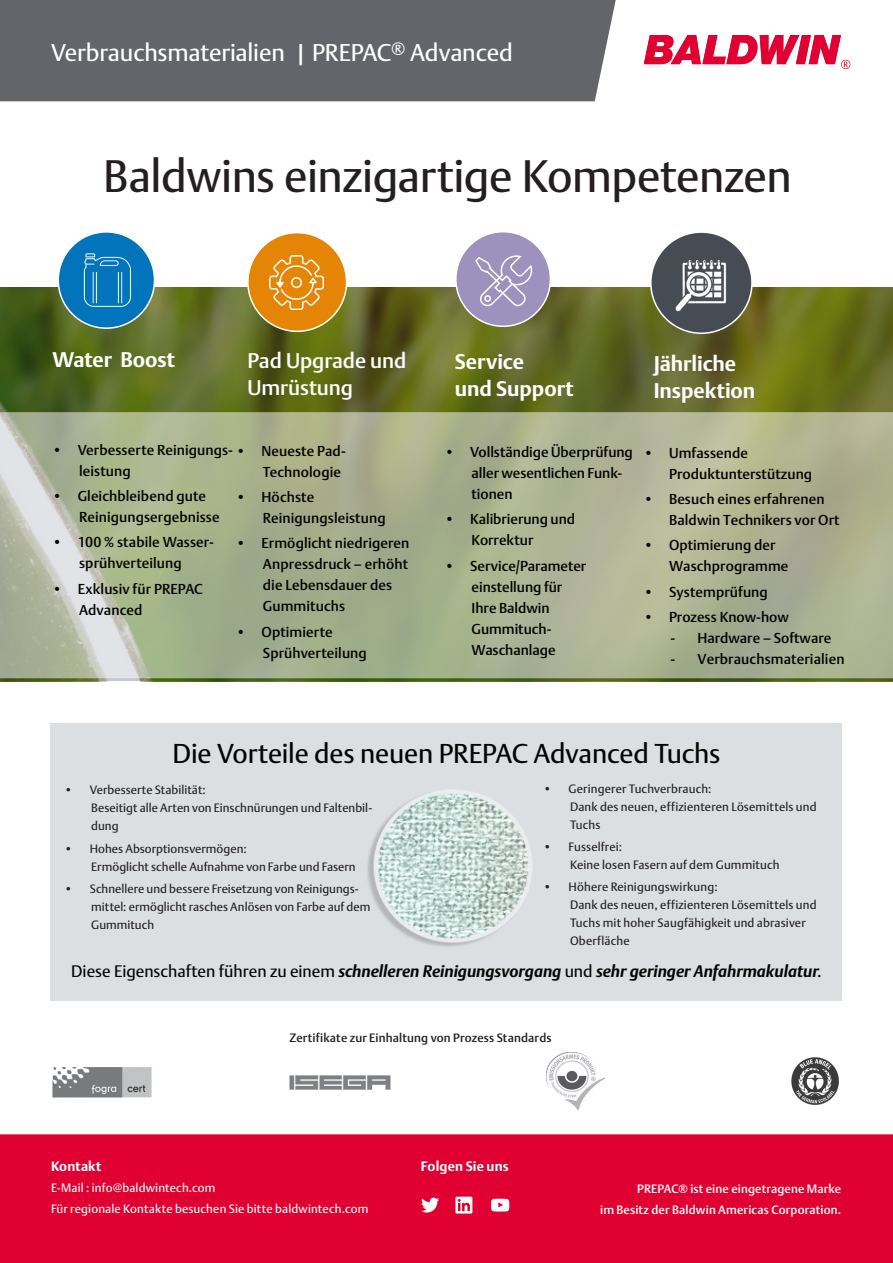
<style>
.page{position:relative;width:893px;height:1263px;background:#fff}
.page>*{position:absolute;margin:0;border:0;box-sizing:border-box;transform-origin:0 0}
.Heading_1{font:45px "DTL Argo T";letter-spacing:-.01em;color:#231f20}
.Heading_4{font:27px "DTL Argo T";letter-spacing:-.01em;color:#040503}
.Header__Publication{font:24px "DTL Argo T";letter-spacing:-.005em;color:#fff}
.Footer__Copy{font:700 21px/27px "DTL Argo T";letter-spacing:-.005em;color:#fff}
.Footer__Copy-2{font:500 21px/27px "DTL Argo T";letter-spacing:-.005em;color:#fff}
.Heading_4-2{font:italic 700 16.5px "DTL Argo T";color:#040503}
.t1{font:500 14.25px/21px "DTL Argo T";letter-spacing:.005em;color:#040503}
.Footer_Headings{font:700 13.5px "DTL Argo T";letter-spacing:.01em;color:#fff}
.t2{font:12px/18px "DTL Argo T";letter-spacing:.005em;color:#231f20}
.Footer__Copy-3{font:12px "DTL Argo T";letter-spacing:.01em;color:#fff}
.Footer__Copy-4{font:500 12px "DTL Argo T";letter-spacing:.015em;color:#fff}
.Footer__Copy-5{font:500 12px "DTL Argo T";letter-spacing:.01em;color:#231f20}
.s1{font-weight:400;font-style:normal}
</style>
<div class="page">
<svg style="left:644px;top:35px;width:206px;height:34px"></svg>
<div style="left:0;top:1134px;width:893px;height:129px;background:#e00031"></div>
<div style="left:0;top:0;width:616px;height:101px;background:#63656a"></div>
<svg style="left:421px;top:1198px;width:18px;height:14px"></svg>
<svg style="left:455px;top:1197px;width:19px;height:16px"></svg>
<svg style="left:491px;top:1199px;width:18px;height:12px"></svg>
<svg style="left:0;top:287px;width:893px;height:393px;background:#606923"></svg>
<svg style="left:0;top:412px;width:893px;height:266px;background:#acb393"></svg>
<div style="left:456px;top:232px;width:94px;height:94px;background:#9d92be;border-radius:50%"></div>
<div style="left:455px;top:231px;width:96px;height:96px;border:2px solid #fff;border-radius:50%"></div>
<div style="left:248px;top:233px;width:99px;height:98px;background:#e48505;border-radius:50%"></div>
<div style="left:247px;top:232px;width:100px;height:100px;border:2px solid #fff;border-radius:50%"></div>
<div style="left:651px;top:232px;width:101px;height:101px;background:#464b54;border-radius:50%"></div>
<div style="left:650px;top:231px;width:103px;height:103px;border:2px solid #fff;border-radius:50%"></div>
<svg style="left:475px;top:255px;width:58px;height:52px"></svg>
<img style="left:270px;top:256px;width:54px;height:54px">
<img style="left:675px;top:260px;width:52px;height:52px">
<div style="left:58px;top:232px;width:97px;height:96px;background:#0174bc;border-radius:50%"></div>
<div style="left:58px;top:231px;width:97px;height:98px;border:2px solid #fff;border-radius:50%"></div>
<img style="left:79px;top:236px;width:70px;height:87px">
<div style="left:51px;top:723px;width:791px;height:277px;background:#dbdfe2"></div>
<img style="left:367px;top:790px;width:165px;height:156px">
<img style="left:547px;top:1052px;width:57px;height:58px">
<img style="left:791px;top:1057px;width:48px;height:48px">
<img style="left:289px;top:1075px;width:102px;height:15px">
<img style="left:52px;top:1067px;width:100px;height:31px">
<p class="Header__Publication" style="left:51px;top:38px;width:463px">Verbrauchsmaterialien | PREPAC<sup>®</sup> Advanced</p>
<p class="Heading_1" style="left:103px;top:149px;width:690px">Baldwins einzigartige Kompetenzen</p>
<p class="Footer__Copy" style="left:52px;top:346px;width:124px">Water Boost</p>
<p class="Footer__Copy-2" style="left:247px;top:347px;width:160px">Pad Upgrade und<br>Umrüstung</p>
<p class="Footer__Copy" style="left:455px;top:348px;width:71px">Service</p>
<p class="Footer__Copy" style="left:455px;top:375px;width:120px">und Support</p>
<p class="Footer__Copy" style="left:654px;top:350px;width:103px">Jährliche<br>Inspektion</p>
<p class="t1" style="left:263px;top:439px;width:84px;line-height:21.9px;text-indent:-211px">• Verbesserte Reinigungs- • Neueste Pad-<br>Technologie</p>
<p class="t1" style="left:263px;top:486px;width:124px;text-indent:-27px">• Höchste<br>Reinigungsleistung</p>
<p class="t1" style="left:263px;top:533px;width:148px;text-indent:-27px">• Ermöglicht niedrigeren<br>Anpressdruck – erhöht die Lebensdauer des<br>Gummituchs</p>
<p class="t1" style="left:263px;top:621px;width:105px;text-indent:-27px">• Optimierte<br>Sprühverteilung</p>
<p class="t1" style="left:79px;top:460px;width:53px">leistung</p>
<p class="t1" style="left:79px;top:485px;width:142px;text-indent:-27px">• Gleichbleibend gute<br>Reinigungsergebnisse</p>
<p class="t1" style="left:52px;top:532px;width:163px;text-align:center">• 100 % stabile Wasser&shy;sprühverteilung</p>
<p class="t1" style="left:79px;top:578px;width:125px;text-indent:-27px">• Exklusiv für PREPAC<br>Advanced</p>
<p class="t1" style="left:472px;top:441px;width:163px;text-indent:-27px">• Vollständige Überprüfung aller wesentlichen Funk&shy;tionen</p>
<p class="t1" style="left:472px;top:509px;width:105px;text-indent:-27px">• Kalibrierung und<br>Korrektur</p>
<p class="t1" style="left:472px;top:555px;width:116px;text-indent:-27px">• Service/Parameter einstellung für<br>Ihre Baldwin<br>Gummituch-<br>Waschanlage</p>
<p class="t1" style="left:669px;top:442px;width:145px;text-indent:-26px">• Umfassende<br>Produktunterstützung</p>
<p class="t1" style="left:669px;top:488px;width:172px;text-indent:-26px">• Besuch eines erfahrenen<br>Baldwin Technikers vor Ort</p>
<p class="t1" style="left:669px;top:535px;width:121px;text-indent:-26px">• Optimierung der<br>Waschprogramme</p>
<p class="t1" style="left:643px;top:581px;width:126px">• Systemprüfung</p>
<p class="t1" style="left:643px;top:606px;width:147px">• Prozess Know-how</p>
<p class="t1" style="left:670px;top:627px;width:162px">- Hardware – Software</p>
<p class="t1" style="left:670px;top:648px;width:176px">- Verbrauchsmaterialien</p>
<p class="Heading_4" style="left:172px;top:737px;width:549px">Die Vorteile des neuen PREPAC Advanced Tuchs</p>
<p class="t2" style="left:91px;top:781px;width:283px;text-indent:-27px">• Verbesserte Stabilität:<br>Beseitigt alle Arten von Einschnürungen und Faltenbil&shy;dung</p>
<p class="t2" style="left:91px;top:839px;width:266px;text-indent:-27px">• Hohes Absorptionsvermögen:<br>Ermöglicht schelle Aufnahme von Farbe und Fasern</p>
<p class="t2" style="left:91px;top:879px;width:281px;text-indent:-27px">• Schnellere und bessere Freisetzung von Reinigungs&shy;mittel: ermöglicht rasches Anlösen von Farbe auf dem<br>Gummituch</p>
<p class="Heading_4-2" style="left:71px;top:961px;width:752px"><span class="s1">Diese Eigenschaften führen zu einem</span> schnelleren Reinigungsvorgang <span class="s1">und</span> sehr geringer Anfahrmakulatur<span class="s1">.</span></p>
<p class="t2" style="left:570px;top:779px;width:248px;text-indent:-27px">• Geringerer Tuchverbrauch:<br>Dank des neuen, effizienteren Lösemittels und<br>Tuchs</p>
<p class="t2" style="left:570px;top:838px;width:211px;text-indent:-27px">• Fusselfrei:<br>Keine losen Fasern auf dem Gummituch</p>
<p class="t2" style="left:570px;top:878px;width:248px;text-indent:-27px">• Höhere Reinigungswirkung:<br>Dank des neuen, effizienteren Lösemittels und Tuchs mit hoher Saugfähigkeit und abrasiver Oberfläche</p>
<p class="Footer__Copy-5" style="left:289px;top:1031px;width:264px">Zertifikate zur Einhaltung von Prozess Standards</p>
<p class="Footer_Headings" style="left:51px;top:1158px;width:52px">Kontakt</p>
<p class="Footer__Copy-3" style="left:51px;top:1181px;width:166px">E-Mail : info@baldwintech.com</p>
<p class="Footer__Copy-3" style="left:51px;top:1202px;width:319px">Für regionale Kontakte besuchen Sie bitte baldwintech.com</p>
<p class="Footer_Headings" style="left:421px;top:1158px;width:89px">Folgen Sie uns</p>
<p class="Footer__Copy-4" style="left:637px;top:1182px;width:206px">PREPAC® ist eine eingetragene Marke</p>
<p class="Footer__Copy-4" style="left:600px;top:1203px;width:243px">im Besitz der Baldwin Americas Corporation.</p>
</div>
